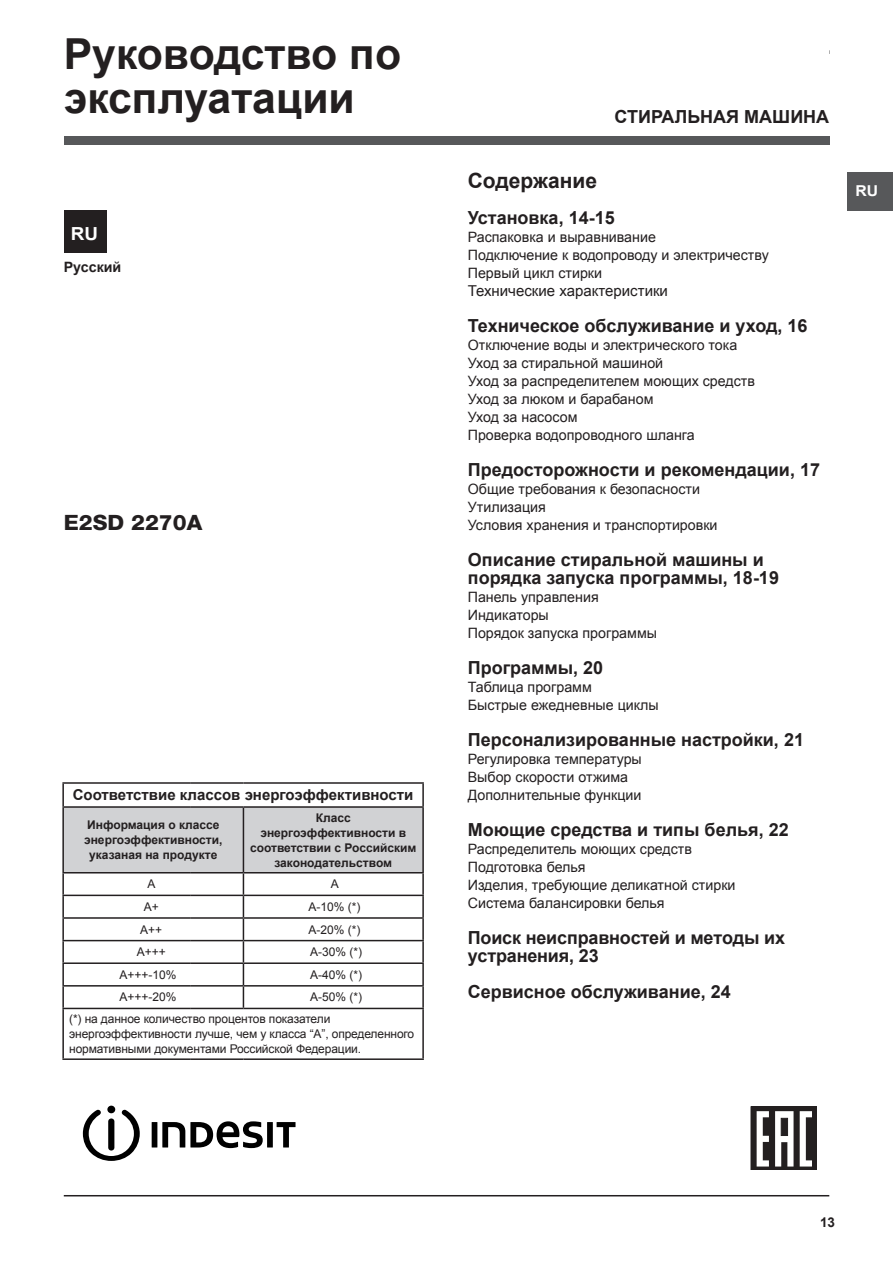
<style>
.page{position:relative;width:893px;height:1263px;background:#fff}
.page>*{position:absolute;margin:0;border:0;box-sizing:border-box;transform-origin:0 0}
.Titolo{font:700 42.75px/43.5px "Arial";color:#231f20}
.titoletto{font:700 21px "Arial";color:#231f20}
.titoletto-2{font:800 21px "Helvetica Neue";color:#231f20;scale:1.05 1}
.titoletto-3{font:700 18px/18px "Arial";color:#231f20}
.Titolo-2{font:700 18px "Arial";color:#fff;scale:1.05 1}
.t1{font:700 15px "Arial";color:#231f20}
.Corpo_testo{font:15px "Arial";color:#231f20}
.lingua_pag_destra{font:700 15px "Arial";color:#fff;scale:1.05 1}
.Corpo_testo-2{font:14.25px "Arial";color:#231f20}
.titolletto_piccolo{font:700 14.25px "Arial";color:#231f20}
.numero_pagina_destra{font:700 13.5px "Arial";color:#231f20}
.t2{font:12px/21.6px "Arial";letter-spacing:-.01em;color:#231f20}
.t3{font:700 12px/15px "Arial";color:#231f20;text-align:center}
</style>
<div class="page">
<div style="left:64px;top:136px;width:765px;height:9px;background:#57585a"></div>
<hr style="left:64px;top:1195px;width:765px;height:1px;background:#231f20">
<div style="left:847px;top:172px;width:46px;height:38px;background:#57585a"></div>
<div style="left:64px;top:210px;width:42px;height:43px;background:#231f20"></div>
<svg style="left:83px;top:1106px;width:57px;height:55px"></svg>
<div style="left:152px;top:1122px;width:5px;height:25px;background:#000"></div>
<svg style="left:162px;top:1121px;width:101px;height:27px"></svg>
<div style="left:267px;top:1122px;width:6px;height:25px;background:#000"></div>
<svg style="left:277px;top:1122px;width:19px;height:25px"></svg>
<svg style="left:753px;top:1109px;width:61px;height:59px"></svg>
<div style="left:751px;top:1107px;width:65px;height:63px;border:1px solid #231f20"></div>
<svg style="left:757px;top:1111px;width:12px;height:55px"></svg>
<svg style="left:775px;top:1111px;width:18px;height:55px"></svg>
<svg style="left:800px;top:1111px;width:12px;height:55px"></svg>
<svg style="left:781px;top:1117px;width:6px;height:19px"></svg>
<div style="left:781px;top:1118px;width:7px;height:17px;background:#231f20;border:1px solid #231f20"></div>
<hr style="left:62px;top:782px;width:128px;height:2px;background:#231f20">
<hr style="left:62px;top:784px;width:2px;height:22px;background:#231f20">
<hr style="left:190px;top:782px;width:53px;height:2px;background:#231f20">
<hr style="left:243px;top:782px;width:181px;height:2px;background:#231f20">
<hr style="left:422px;top:784px;width:2px;height:22px;background:#231f20">
<hr style="left:62px;top:808px;width:2px;height:64px;background:#231f20">
<hr style="left:243px;top:806px;width:181px;height:2px;background:#231f20">
<hr style="left:422px;top:808px;width:2px;height:64px;background:#231f20">
<hr style="left:243px;top:872px;width:181px;height:1px;background:#231f20">
<hr style="left:422px;top:873px;width:2px;height:22px;background:#231f20">
<hr style="left:243px;top:895px;width:181px;height:1px;background:#231f20">
<hr style="left:422px;top:896px;width:2px;height:21px;background:#231f20">
<hr style="left:422px;top:919px;width:2px;height:21px;background:#231f20">
<hr style="left:243px;top:940px;width:181px;height:1px;background:#231f20">
<hr style="left:422px;top:941px;width:2px;height:21px;background:#231f20">
<hr style="left:243px;top:962px;width:181px;height:2px;background:#231f20">
<hr style="left:422px;top:964px;width:2px;height:21px;background:#231f20">
<hr style="left:243px;top:985px;width:181px;height:1px;background:#231f20">
<svg style="left:63px;top:807px;width:360px;height:201px"></svg>
<hr style="left:422px;top:986px;width:2px;height:22px;background:#231f20">
<hr style="left:190px;top:1008px;width:53px;height:1px;background:#231f20">
<hr style="left:243px;top:1008px;width:181px;height:1px;background:#231f20">
<hr style="left:422px;top:1009px;width:2px;height:49px;background:#231f20">
<hr style="left:62px;top:806px;width:128px;height:2px;background:#231f20">
<hr style="left:190px;top:806px;width:53px;height:2px;background:#231f20">
<hr style="left:62px;top:872px;width:128px;height:1px;background:#231f20">
<hr style="left:62px;top:873px;width:2px;height:22px;background:#231f20">
<hr style="left:62px;top:895px;width:128px;height:1px;background:#231f20">
<hr style="left:62px;top:896px;width:2px;height:21px;background:#231f20">
<hr style="left:62px;top:919px;width:2px;height:21px;background:#231f20">
<hr style="left:62px;top:940px;width:128px;height:1px;background:#231f20">
<hr style="left:62px;top:941px;width:2px;height:21px;background:#231f20">
<hr style="left:62px;top:962px;width:128px;height:2px;background:#231f20">
<hr style="left:62px;top:964px;width:2px;height:21px;background:#231f20">
<hr style="left:62px;top:985px;width:128px;height:1px;background:#231f20">
<hr style="left:62px;top:986px;width:2px;height:22px;background:#231f20">
<hr style="left:62px;top:1008px;width:128px;height:1px;background:#231f20">
<hr style="left:62px;top:1009px;width:2px;height:49px;background:#231f20">
<hr style="left:62px;top:1058px;width:128px;height:2px;background:#231f20">
<hr style="left:190px;top:1058px;width:53px;height:2px;background:#231f20">
<hr style="left:243px;top:1058px;width:181px;height:2px;background:#231f20">
<hr style="left:62px;top:917px;width:128px;height:2px;background:#231f20">
<hr style="left:190px;top:917px;width:53px;height:2px;background:#231f20">
<hr style="left:243px;top:917px;width:181px;height:2px;background:#231f20">
<p class="Titolo" style="left:64px;top:34px;width:339px">Руководство по эксплуатации</p>
<p class="Titolo-2" style="left:71px;top:221px;width:27px">RU</p>
<p class="titolletto_piccolo" style="left:64px;top:258px;width:59px">Русский</p>
<p class="titoletto-2" style="left:64px;top:510px;width:133px">E2SD 2270A</p>
<p class="t1" style="left:73px;top:785px;width:342px">Соответствие классов энергоэффективности</p>
<p class="t3" style="left:84px;top:818px;width:140px">Информация о классе энергоэффективности, указаная на продукте</p>
<p class="t3" style="left:250px;top:810px;width:168px">Класс энергоэффективности в соответствии с Российским законодательством</p>
<p class="t2" style="left:148px;top:873px;width:10px">A</p>
<p class="t2" style="left:331px;top:873px;width:10px">A</p>
<p class="t2" style="left:144px;top:896px;width:17px">A+</p>
<p class="t2" style="left:309px;top:896px;width:54px">A-10% (*)</p>
<p class="t2" style="left:140px;top:919px;width:24px">A++</p>
<p class="t2" style="left:309px;top:919px;width:54px">A-20% (*)</p>
<p class="t2" style="left:137px;top:941px;width:31px">A+++</p>
<p class="t2" style="left:310px;top:941px;width:54px">A-30% (*)</p>
<p class="t2" style="left:119px;top:964px;width:59px">A+++-10%</p>
<p class="t2" style="left:310px;top:964px;width:54px">A-40% (*)</p>
<p class="t2" style="left:119px;top:986px;width:59px">A+++-20%</p>
<p class="t2" style="left:69px;top:986px;width:295px;text-indent:241px">A-50% (*) (*) на данное количество процентов показатели</p>
<p class="t2" style="left:69px;top:1026px;width:347px;line-height:15px">энергоэффективности лучше, чем у класса “А”, определенного нормативными документами Российской Федерации.</p>
<p class="titoletto-3" style="left:615px;top:108px;width:216px">СТИРАЛЬНАЯ МАШИНА</p>
<p class="titoletto" style="left:468px;top:166px;width:131px">Содержание</p>
<p class="titoletto-3" style="left:468px;top:209px;width:148px">Установка, 14-15</p>
<p class="Corpo_testo-2" style="left:468px;top:227px;width:190px">Распаковка и выравнивание</p>
<p class="Corpo_testo-2" style="left:468px;top:245px;width:303px">Подключение к водопроводу и электричеству</p>
<p class="Corpo_testo-2" style="left:468px;top:263px;width:136px">Первый цикл стирки</p>
<p class="Corpo_testo" style="left:468px;top:280px;width:202px">Технические характеристики</p>
<p class="titoletto-3" style="left:468px;top:317px;width:341px">Техническое обслуживание и уход, 16</p>
<p class="Corpo_testo-2" style="left:468px;top:335px;width:271px">Отключение воды и электрического тока</p>
<p class="Corpo_testo-2" style="left:468px;top:353px;width:197px">Уход за стиральной машиной</p>
<p class="Corpo_testo-2" style="left:468px;top:371px;width:289px">Уход за распределителем моющих средств</p>
<p class="Corpo_testo-2" style="left:468px;top:389px;width:187px">Уход за люком и барабаном</p>
<p class="Corpo_testo-2" style="left:468px;top:407px;width:111px">Уход за насосом</p>
<p class="Corpo_testo-2" style="left:468px;top:425px;width:228px">Проверка водопроводного шланга</p>
<p class="titoletto-3" style="left:468px;top:461px;width:354px">Предосторожности и рекомендации, 17</p>
<p class="Corpo_testo-2" style="left:468px;top:479px;width:234px">Общие требования к безопасности</p>
<p class="Corpo_testo-2" style="left:468px;top:497px;width:80px">Утилизация</p>
<p class="Corpo_testo-2" style="left:468px;top:515px;width:251px">Условия хранения и транспортировки</p>
<p class="titoletto-3" style="left:468px;top:551px;width:313px">Описание стиральной машины и порядка запуска программы, 18-19</p>
<p class="Corpo_testo-2" style="left:468px;top:587px;width:132px">Панель управления</p>
<p class="Corpo_testo-2" style="left:468px;top:605px;width:83px">Индикаторы</p>
<p class="Corpo_testo-2" style="left:468px;top:623px;width:191px">Порядок запуска программы</p>
<p class="titoletto-3" style="left:468px;top:659px;width:137px">Программы, 20</p>
<p class="Corpo_testo-2" style="left:468px;top:677px;width:126px">Таблица программ</p>
<p class="Corpo_testo-2" style="left:468px;top:695px;width:192px">Быстрые ежедневные циклы</p>
<p class="titoletto-3" style="left:468px;top:731px;width:338px">Персонализированные настройки, 21</p>
<p class="Corpo_testo-2" style="left:468px;top:749px;width:176px">Регулировка температуры</p>
<p class="Corpo_testo-2" style="left:468px;top:767px;width:162px">Выбор скорости отжима</p>
<p class="Corpo_testo-2" style="left:468px;top:785px;width:175px">Дополнительные функции</p>
<p class="titoletto-3" style="left:468px;top:821px;width:322px">Моющие средства и типы белья, 22</p>
<p class="Corpo_testo-2" style="left:468px;top:839px;width:226px">Распределитель моющих средств</p>
<p class="Corpo_testo-2" style="left:468px;top:857px;width:119px">Подготовка белья</p>
<p class="Corpo_testo-2" style="left:468px;top:875px;width:269px">Изделия, требующие деликатной стирки</p>
<p class="Corpo_testo-2" style="left:468px;top:893px;width:198px">Система балансировки белья</p>
<p class="titoletto-3" style="left:468px;top:929px;width:319px">Поиск неисправностей и методы их устранения, 23</p>
<p class="titoletto-3" style="left:468px;top:983px;width:264px">Сервисное обслуживание, 24</p>
<p class="lingua_pag_destra" style="left:855px;top:181px;width:23px">RU</p>
<p class="numero_pagina_destra" style="left:820px;top:1214px;width:17px">13</p>
</div>
